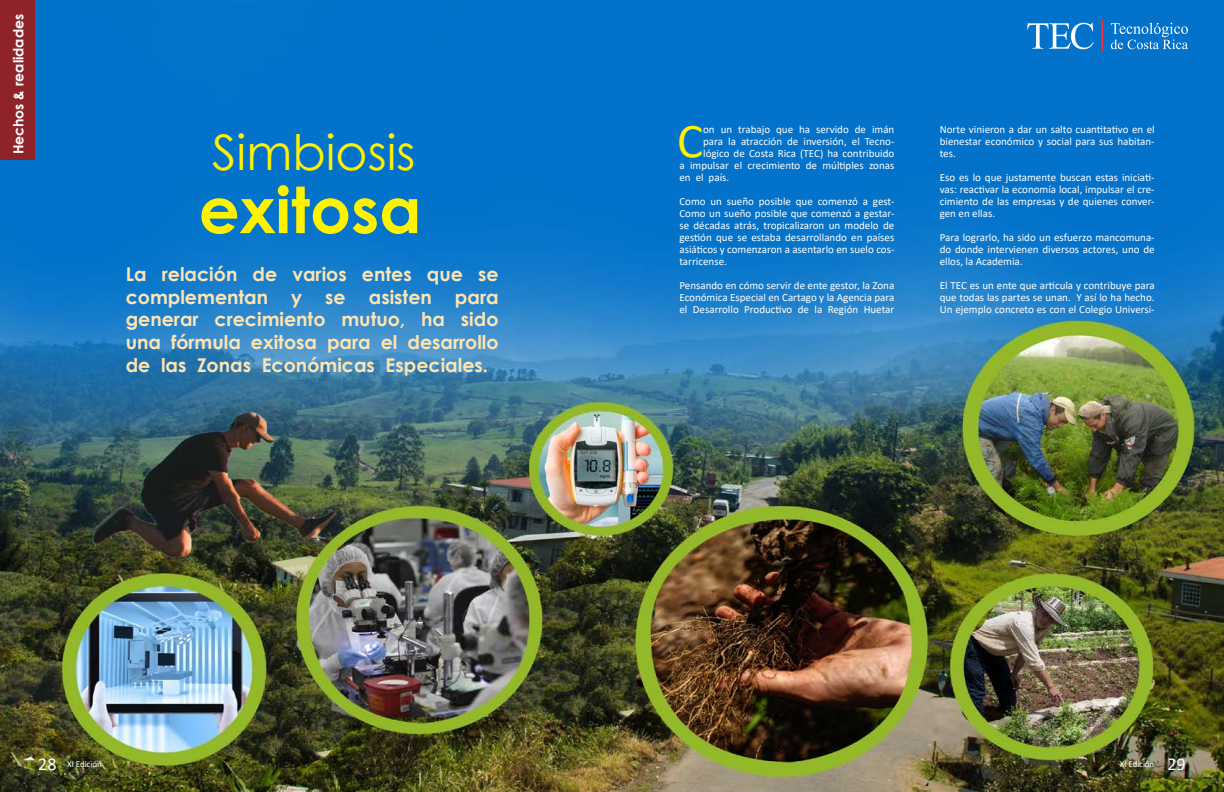
<style>
.page{position:relative;width:1224px;height:792px;background:#fff}
.page>*{position:absolute;margin:0;border:0;box-sizing:border-box;transform-origin:0 0}
.t1{font:700 64px "Century Gothic";color:#fff200}
.t2{font:49px "Century Gothic";color:#fff200}
.t3{font:48.8px "Calibri";color:#fff200}
.t4{font:700 19px/22.8px "Century Gothic";color:#ffe4b1;text-align:justify}
.t5{font:700 14px "Century Gothic";color:#fff}
.t6{font:11px/12px "Calibri";color:#fff;text-align:justify}
.t7{font:9px "Calibri";letter-spacing:-.01em;color:#fff}
.s1{font-size:18px}
</style>
<div class="page">
<img style="left:0;top:0;width:1224px;height:792px">
<div style="left:0;top:0;width:35px;height:159px;background:#8f232a"></div>
<hr style="left:1102px;top:20px;width:1px;height:32px;background:#f7323f">
<svg style="left:1111px;top:23px;width:77px;height:26px;background:#348dd5"></svg>
<svg style="left:1027px;top:23px;width:67px;height:26px"></svg>
<p class="t5" style="left:8px;top:154px;width:142px;rotate:-90deg">Hechos &amp; realidades</p>
<h2 class="t2" style="left:212px;top:118px;width:205px">Simbiosis</h2>
<h1 class="t1" style="left:199px;top:161px;width:224px">exitosa</h1>
<h3 class="t4" style="left:126px;top:262px;width:374px">La relación de varios entes que se complementan y se asisten para generar crecimiento mutuo, ha sido una fórmula exitosa para el desarrollo de las Zonas Económicas Especiales.</h3>
<p class="t7" style="left:38px;top:758px;width:65px"><span class="s1">28</span> XI Edición</p>
<h3 class="t3" style="left:677px;top:107px;width:28px">C</h3>
<p class="t6" style="left:703px;top:123px;width:193px">on un trabajo que ha servido de imán</p>
<p class="t6" style="left:703px;top:135px;width:193px">para la atracción de inversión, el Tecno-</p>
<p class="t6" style="left:703px;top:147px;width:193px">lógico de Costa Rica (TEC) ha contribuido</p>
<p class="t6" style="left:679px;top:159px;width:216px">a impulsar el crecimiento de múltiples zonas</p>
<p class="t6" style="left:679px;top:171px;width:51px">en el país.</p>
<p class="t6" style="left:679px;top:195px;width:216px">Como un sueño posible que comenzó a gest-Como un sueño posible que comenzó a gestar&shy;se décadas atrás, tropicalizaron un modelo de gestión que se estaba desarrollando en países asiáticos y comenzaron a asentarlo en suelo cos&shy;tarricense.</p>
<p class="t6" style="left:679px;top:279px;width:216px">Pensando en cómo servir de ente gestor, la Zona Económica Especial en Cartago y la Agencia para el Desarrollo Productivo de la Región Huetar</p>
<p class="t6" style="left:940px;top:123px;width:216px">Norte vinieron a dar un salto cuantitativo en el bienestar económico y social para sus habitan&shy;tes.</p>
<p class="t6" style="left:940px;top:171px;width:216px">Eso es lo que justamente buscan estas iniciati&shy;vas: reactivar la economía local, impulsar el cre&shy;cimiento de las empresas y de quienes conver&shy;gen en ellas.</p>
<p class="t6" style="left:940px;top:231px;width:216px">Para lograrlo, ha sido un esfuerzo mancomuna&shy;do donde intervienen diversos actores, uno de ellos, la Academia.</p>
<p class="t6" style="left:940px;top:279px;width:216px">El TEC es un ente que articula y contribuye para que todas las partes se unan. Y así lo ha hecho.<br>Un ejemplo concreto es con el Colegio Universi-</p>
<p class="t7" style="left:1120px;top:758px;width:67px">XI Edición <span class="s1">29</span></p>
</div>
